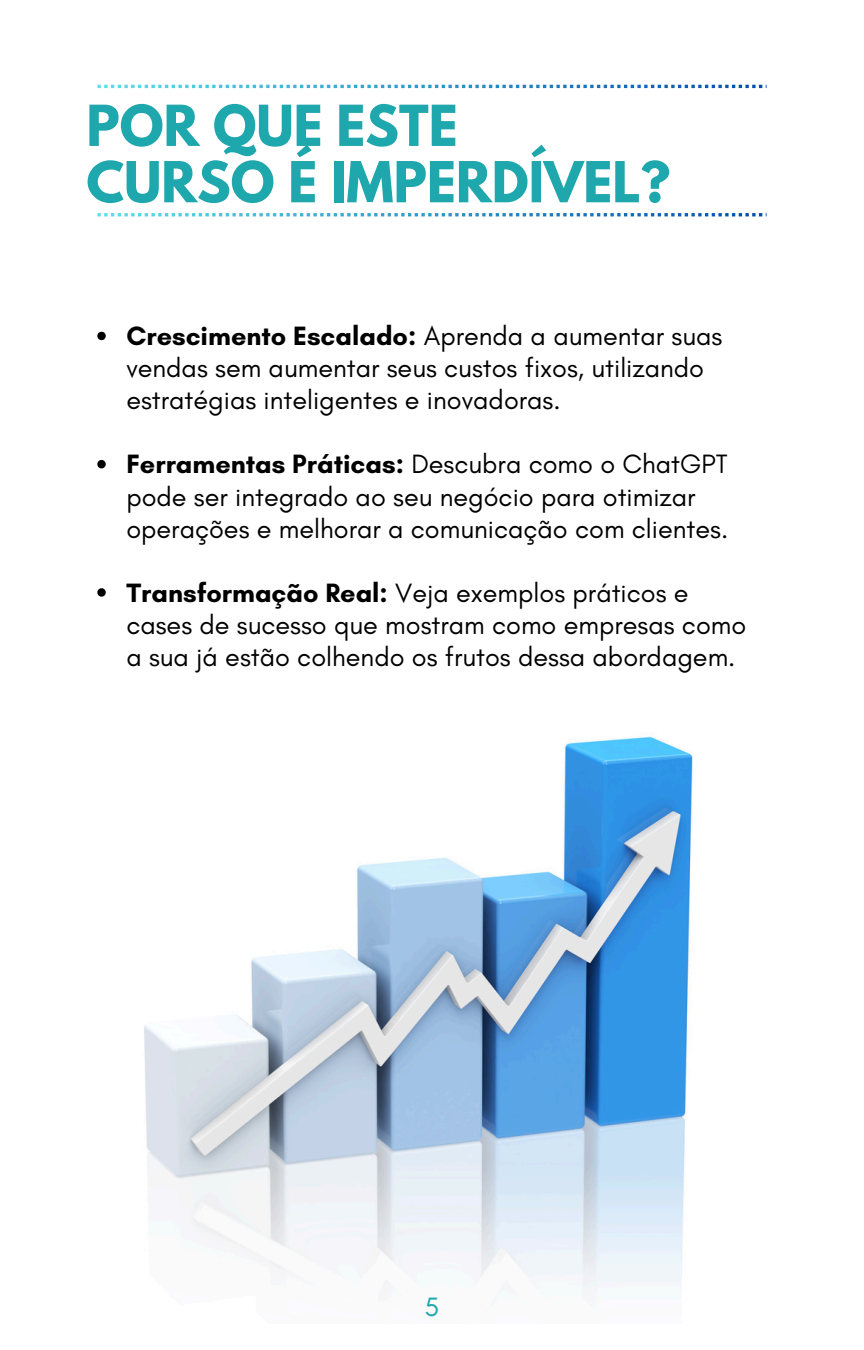
<style>
.page{position:relative;width:864px;height:1350px;background:#fff}
.page>*{position:absolute;margin:0;border:0;box-sizing:border-box;transform-origin:0 0}
.t1{font:700 49.95px/56.5px "League Spartan";color:#1ea7ac}
.t2{font:27px/31.9px "Glacial Indifference";color:#000}
.t3{font:27px "Glacial Indifference";color:#1ea7ac}
.s1{font-weight:700}
</style>
<div class="page">
<svg style="left:97px;top:85px;width:670px;height:3px"></svg>
<svg style="left:97px;top:213px;width:670px;height:3px"></svg>
<img style="left:144px;top:736px;width:549px;height:558px">
<svg style="left:97px;top:332px;width:9px;height:8px"></svg>
<svg style="left:97px;top:460px;width:9px;height:8px"></svg>
<svg style="left:97px;top:588px;width:9px;height:9px"></svg>
<p class="t1" style="left:86px;top:104px;width:585px">POR QUE ESTE<br>CURSO É IMPERDÍVEL?</p>
<p class="t2" style="left:126px;top:320px;width:598px"><span class="s1">Crescimento Escalado:</span> Aprenda a aumentar suas vendas sem aumentar seus custos fixos, utilizando estratégias inteligentes e inovadoras.</p>
<p class="t2" style="left:126px;top:448px;width:603px"><span class="s1">Ferramentas Práticas:</span> Descubra como o ChatGPT pode ser integrado ao seu negócio para otimizar operações e melhorar a comunicação com clientes.</p>
<p class="t2" style="left:126px;top:576px;width:622px"><span class="s1">Transformação Real:</span> Veja exemplos práticos e cases de sucesso que mostram como empresas como a sua já estão colhendo os frutos dessa abordagem.</p>
<p class="t3" style="left:425px;top:1290px;width:16px">5</p>
</div>
